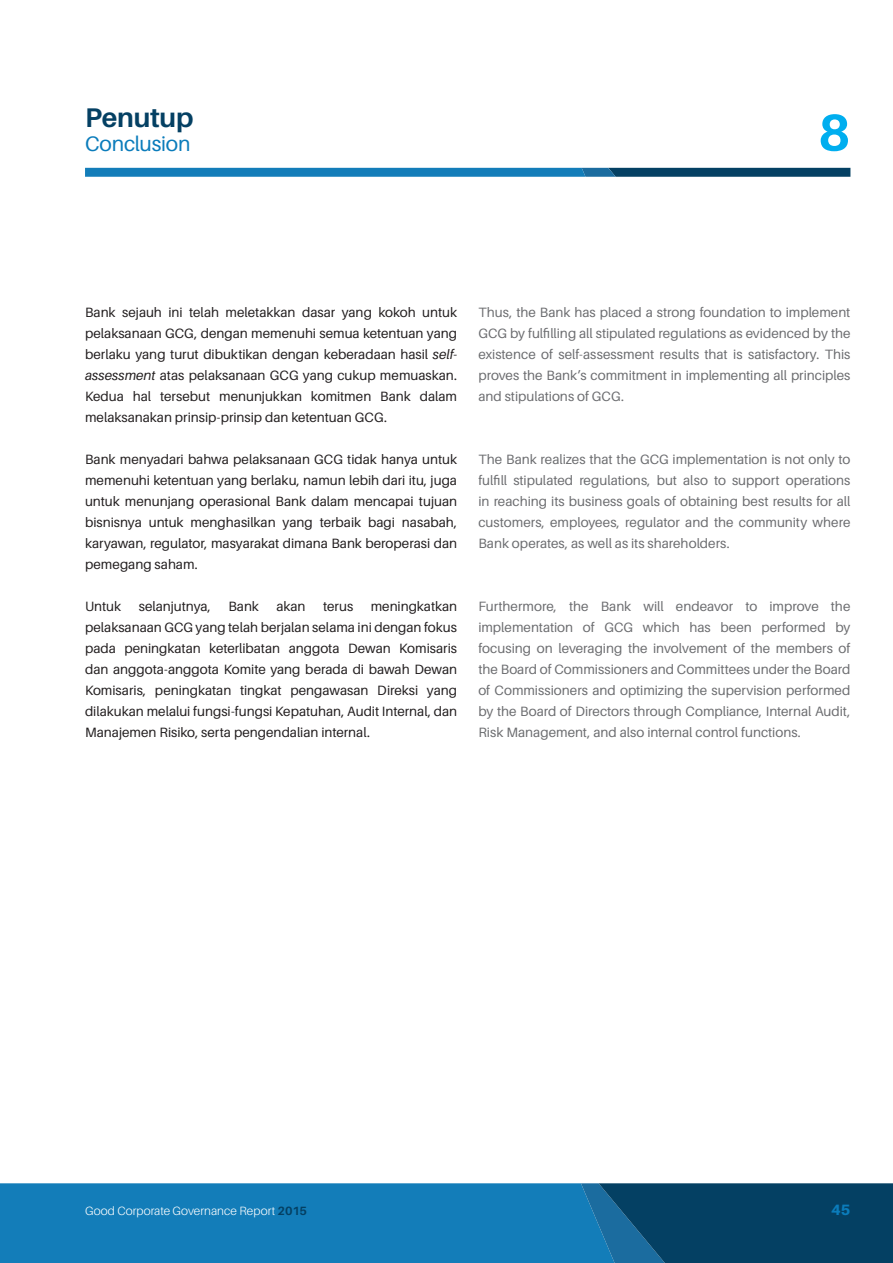
<style>
.page{position:relative;width:893px;height:1263px;background:#fff}
.page>*{position:absolute;margin:0;border:0;box-sizing:border-box;transform-origin:0 0}
.t1{font:700 51.6px "Aileron";color:#00aeef}
.t2{font:700 27px "Aileron";letter-spacing:-.01em;color:#044063}
.t3{font:21px "Aileron";letter-spacing:-.01em;color:#0b7cbb}
.t4{font:800 15px "Aileron";color:#0b7cbb}
.t5{font:13.5px/21px "Aileron";color:#231f20;text-align:justify}
.t6{font:13.5px/21px "Aileron";color:#6c6d70;text-align:justify}
.t7{font:300 12px "Aileron";letter-spacing:.01em;color:#fff}
.s1{font-style:italic}
.s2{font-weight:700;color:#044063}
</style>
<div class="page">
<div style="left:0;top:1183px;width:581px;height:80px;background:#137db9"></div>
<svg style="left:581px;top:1183px;width:312px;height:80px;background:#08496f"></svg>
<svg style="left:85px;top:168px;width:765px;height:9px;background:#156d9f"></svg>
<h2 class="t2" style="left:85px;top:103px;width:110px">Penutup</h2>
<h3 class="t3" style="left:85px;top:132px;width:107px">Conclusion</h3>
<h1 class="t1" style="left:818px;top:104px;width:34px">8</h1>
<p class="t5" style="left:85px;top:302px;width:374px">Bank sejauh ini telah meletakkan dasar yang kokoh untuk pelaksanaan GCG, dengan memenuhi semua ketentuan yang berlaku yang turut dibuktikan dengan keberadaan hasil <span class="s1">self&shy;assessment</span> atas pelaksanaan GCG yang cukup memuaskan.<br>Kedua hal tersebut menunjukkan komitmen Bank dalam melaksanakan prinsip-prinsip dan ketentuan GCG.</p>
<p class="t5" style="left:85px;top:449px;width:374px">Bank menyadari bahwa pelaksanaan GCG tidak hanya untuk memenuhi ketentuan yang berlaku, namun lebih dari itu, juga untuk menunjang operasional Bank dalam mencapai tujuan bisnisnya untuk menghasilkan yang terbaik bagi nasabah, karyawan, regulator, masyarakat dimana Bank beroperasi dan pemegang saham.</p>
<p class="t5" style="left:85px;top:596px;width:38px">Untuk</p>
<p class="t5" style="left:139px;top:596px;width:74px">selanjutnya,</p>
<p class="t5" style="left:228px;top:596px;width:32px">Bank</p>
<p class="t5" style="left:276px;top:596px;width:31px">akan</p>
<p class="t5" style="left:323px;top:596px;width:32px">terus</p>
<p class="t5" style="left:85px;top:596px;width:374px;text-indent:286px">meningkatkan pelaksanaan GCG yang telah berjalan selama ini dengan fokus pada peningkatan keterlibatan anggota Dewan Komisaris dan anggota-anggota Komite yang berada di bawah Dewan Komisaris, peningkatan tingkat pengawasan Direksi yang dilakukan melalui fungsi-fungsi Kepatuhan, Audit Internal, dan Manajemen Risiko, serta pengendalian internal.</p>
<p class="t6" style="left:478px;top:302px;width:374px">Thus, the Bank has placed a strong foundation to implement GCG by fulfilling all stipulated regulations as evidenced by the existence of self-assessment results that is satisfactory. This proves the Bank’s commitment in implementing all principles and stipulations of GCG.</p>
<p class="t6" style="left:478px;top:449px;width:374px">The Bank realizes that the GCG implementation is not only to fulfill stipulated regulations, but also to support operations in reaching its business goals of obtaining best results for all customers, employees, regulator and the community where Bank operates, as well as its shareholders.</p>
<p class="t6" style="left:478px;top:596px;width:374px">Furthermore, the Bank will endeavor to improve the implementation of GCG which has been performed by focusing on leveraging the involvement of the members of the Board of Commissioners and Committees under the Board of Commissioners and optimizing the supervision performed by the Board of Directors through Compliance, Internal Audit, Risk Management, and also internal control functions.</p>
<p class="t7" style="left:85px;top:1204px;width:223px">Good Corporate Governance Report <span class="s2">2015</span></p>
<p class="t4" style="left:831px;top:1201px;width:21px">45</p>
</div>
